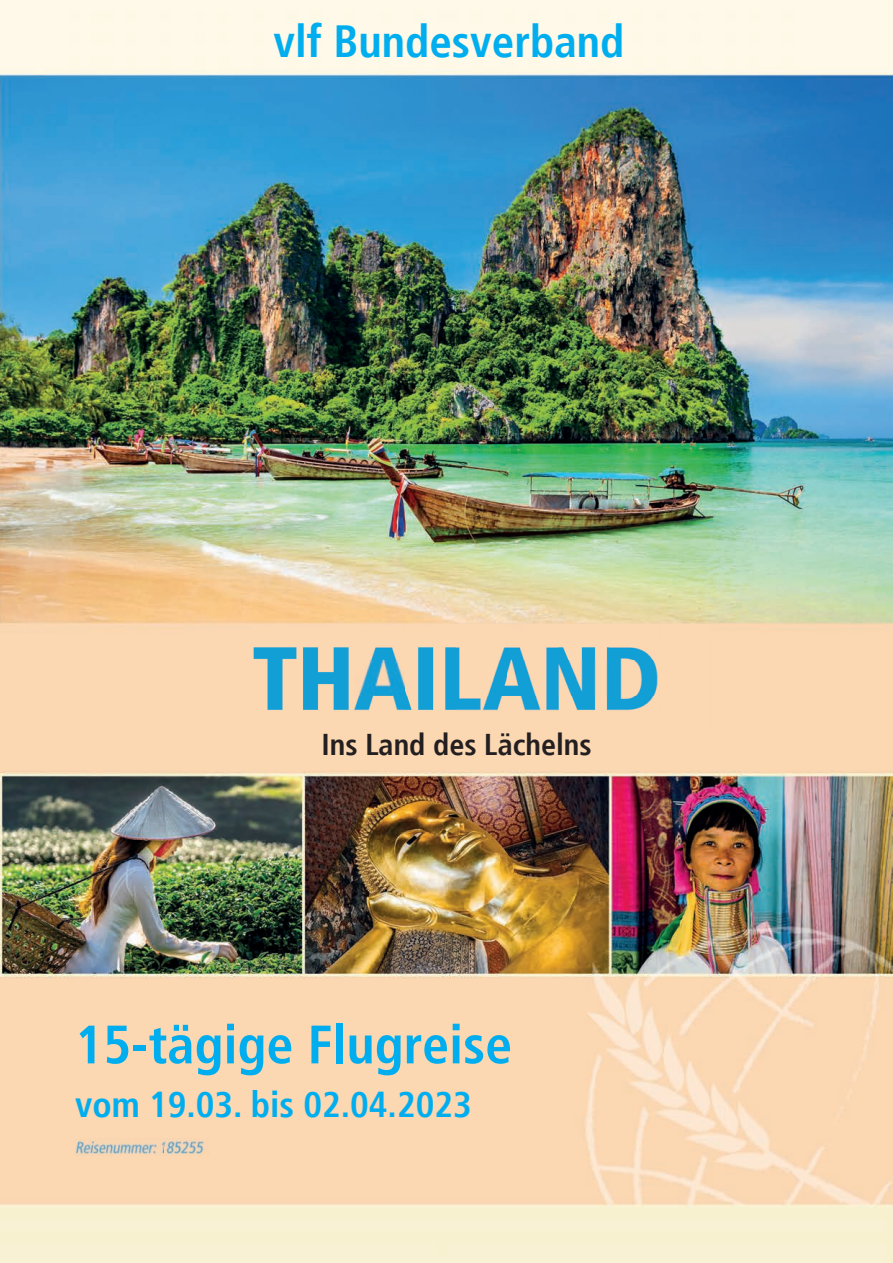
<style>
.page{position:relative;width:893px;height:1263px;background:#fff}
.page>*{position:absolute;margin:0;border:0;box-sizing:border-box;transform-origin:0 0}
.t1{font:700 condensed 54px "Frutiger";color:#00aeef}
.t2{font:700 condensed 45px "Frutiger";color:#00aeef}
.t3{font:700 condensed 36px "Frutiger";color:#00aeef}
.t4{font:700 condensed 30px "Frutiger";color:#231f20}
</style>
<div class="page">
<img style="left:0;top:0;width:893px;height:1263px">
<img style="left:252px;top:624px;width:460px;height:108px">
<img style="left:75px;top:1138px;width:134px;height:18px">
<p class="t2" style="left:274px;top:15px;width:352px">vlf Bundesverband</p>
<p class="t4" style="left:321px;top:726px;width:272px">Ins Land des Lächelns</p>
<h1 class="t1" style="left:75px;top:1012px;width:438px">15-tägige Flugreise</h1>
<p class="t3" style="left:75px;top:1083px;width:398px">vom 19.03. bis 02.04.2023</p>
</div>
